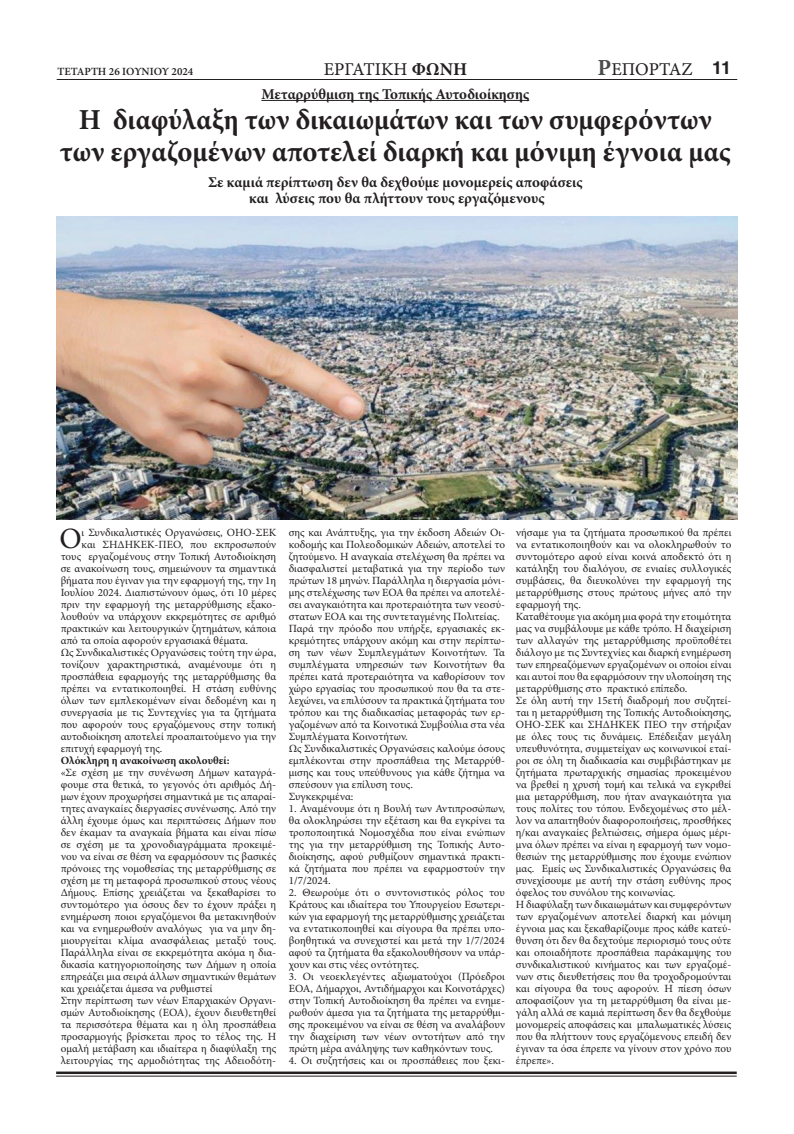
<style>
.page{position:relative;width:794px;height:1134px;background:#fff}
.page>*{position:absolute;margin:0;border:0;box-sizing:border-box;transform-origin:0 0}
.t1{font:29.5px "Minion Pro";color:#231f20}
.t2{font:700 29px "Minion Pro";color:#231f20}
.t3{font:18px "Minion Pro Capt";color:#231f20}
.t4{font:700 18px "Helvetica";color:#231f20}
.t5{font:700 15px "Minion Pro";color:#231f20}
.t6{font:11px/12px "Minion Pro";color:#231f20;text-align:justify}
.t7{font:700 11px "Minion Pro";color:#231f20}
.t8{font:600 11px "Minion Pro";color:#231f20}
.s1{font-family:"Minion Pro";font-weight:700}
.s2{font-family:"Minion Pro";font-weight:700;font-size:23px;color:#4b4c4d}
</style>
<div class="page">
<hr style="left:261px;top:100px;width:268px;height:1px;background:#231f20">
<img style="left:57px;top:216px;width:680px;height:303px">
<hr style="left:56px;top:1071px;width:680px;height:3px;background:#231f20">
<hr style="left:56px;top:1076px;width:680px;height:1px;background:#231f20">
<hr style="left:57px;top:79px;width:680px;height:1px;background:#231f20">
<p class="t8" style="left:58px;top:64px;width:137px">ΤΕΤΑΡΤΗ 26 ΙΟΥΝΙΟΥ 2024</p>
<p class="t3" style="left:324px;top:58px;width:145px">ΕΡΓΑΤΙΚΗ <span class="s1">ΦΩΝΗ</span></p>
<p class="t3" style="left:597px;top:58px;width:96px"><span class="s2">Ρ</span>ΕΠΟΡΤΑΖ</p>
<p class="t4" style="left:712px;top:57px;width:21px">11</p>
<p class="t5" style="left:261px;top:84px;width:269px">Μεταρρύθμιση της Τοπικής Αυτοδιοίκησης</p>
<p class="t2" style="left:79px;top:99px;width:635px">Η διαφύλαξη των δικαιωμάτων και των συμφερόντων</p>
<p class="t2" style="left:60px;top:131px;width:672px">των εργαζομένων αποτελεί διαρκή και μόνιμη έγνοια μας</p>
<p class="t5" style="left:208px;top:172px;width:376px">Σε καμιά περίπτωση δεν θα δεχθούμε μονομερείς αποφάσεις</p>
<p class="t5" style="left:249px;top:188px;width:297px">και λύσεις που θα πλήττουν τους εργαζόμενους</p>
<p class="t1" style="left:59px;top:519px;width:24px">Ο</p>
<p class="t6" style="left:82px;top:526px;width:196px">ι Συνδικαλιστικές Οργανώσεις, ΟΗΟ-ΣΕΚ</p>
<p class="t6" style="left:82px;top:538px;width:196px">και ΣΗΔΗΚΕΚ-ΠΕΟ, που εκπροσωπούν</p>
<p class="t6" style="left:61px;top:550px;width:217px">τους εργαζομένους στην Τοπική Αυτοδιοίκηση</p>
<p class="t6" style="left:61px;top:562px;width:217px">σε ανακοίνωση τους, σημειώνουν τα σημαντικά</p>
<p class="t6" style="left:61px;top:574px;width:217px">βήματα που έγιναν για την εφαρμογή της, την 1η</p>
<p class="t6" style="left:61px;top:586px;width:217px">Ιουλίου 2024. Διαπιστώνουν όμως, ότι 10 μέρες</p>
<p class="t6" style="left:61px;top:598px;width:217px">πριν την εφαρμογή της μεταρρύθμισης εξακο-</p>
<p class="t6" style="left:61px;top:610px;width:217px">λουθούν να υπάρχουν εκκρεμότητες σε αριθμό</p>
<p class="t6" style="left:61px;top:622px;width:217px">πρακτικών και λειτουργικών ζητημάτων, κάποια</p>
<p class="t6" style="left:61px;top:634px;width:189px">από τα οποία αφορούν εργασιακά θέματα.</p>
<p class="t6" style="left:61px;top:646px;width:217px">Ως Συνδικαλιστικές Οργανώσεις τούτη την ώρα, τονίζουν χαρακτηριστικά, αναμένουμε ότι η προσπάθεια εφαρμογής της μεταρρύθμισης θα πρέπει να εντατικοποιηθεί. Η στάση ευθύνης όλων των εμπλεκομένων είναι δεδομένη και η συνεργασία με τις Συντεχνίες για τα ζητήματα που αφορούν τους εργαζόμενους στην τοπική αυτοδιοίκηση αποτελεί προαπαιτούμενο για την επιτυχή εφαρμογή της.</p>
<p class="t7" style="left:61px;top:753px;width:170px">Ολόκληρη η ανακοίνωση ακολουθεί:</p>
<p class="t6" style="left:61px;top:766px;width:217px">«Σε σχέση με την συνένωση Δήμων καταγρά&shy;φουμε στα θετικά, το γεγονός ότι αριθμός Δή&shy;μων έχουν προχωρήσει σημαντικά με τις απαραί&shy;τητες αναγκαίες διεργασίες συνένωσης. Από την άλλη έχουμε όμως και περιπτώσεις Δήμων που δεν έκαμαν τα αναγκαία βήματα και είναι πίσω σε σχέση με τα χρονοδιαγράμματα προκειμέ&shy;νου να είναι σε θέση να εφαρμόσουν τις βασικές πρόνοιες της νομοθεσίας της μεταρρύθμισης σε σχέση με τη μεταφορά προσωπικού στους νέους Δήμους. Επίσης χρειάζεται να ξεκαθαρίσει το συντομότερο για όσους δεν το έχουν πράξει η ενημέρωση ποιοι εργαζόμενοι θα μετακινηθούν και να ενημερωθούν αναλόγως για να μην δη&shy;μιουργείται κλίμα ανασφάλειας μεταξύ τους.<br>Παράλληλα είναι σε εκκρεμότητα ακόμα η δια&shy;δικασία κατηγοριοποίησης των Δήμων η οποία επηρεάζει μια σειρά άλλων σημαντικών θεμάτων και χρειάζεται άμεσα να ρυθμιστεί</p>
<p class="t6" style="left:61px;top:994px;width:217px">Στην περίπτωση των νέων Επαρχιακών Οργανι&shy;σμών Αυτοδιοίκησης (ΕΟΑ), έχουν διευθετηθεί τα περισσότερα θέματα και η όλη προσπάθεια προσαρμογής βρίσκεται προς το τέλος της. Η ομαλή μετάβαση και ιδιαίτερα η διαφύλαξη της λειτουργίας της αρμοδιότητας της Αδειοδότη-</p>
<p class="t6" style="left:289px;top:526px;width:218px">σης και Ανάπτυξης, για την έκδοση Αδειών Οι&shy;κοδομής και Πολεοδομικών Αδειών, αποτελεί το ζητούμενο. Η αναγκαία στελέχωση θα πρέπει να διασφαλιστεί μεταβατικά για την περίοδο των πρώτων 18 μηνών. Παράλληλα η διεργασία μόνι&shy;μης στελέχωσης των ΕΟΑ θα πρέπει να αποτελέ&shy;σει αναγκαιότητα και προτεραιότητα των νεοσύ&shy;στατων ΕΟΑ και της συντεταγμένης Πολιτείας.</p>
<p class="t6" style="left:289px;top:622px;width:218px">Παρά την πρόοδο που υπήρξε, εργασιακές εκ&shy;κρεμότητες υπάρχουν ακόμη και στην περίπτω&shy;ση των νέων Συμπλεγμάτων Κοινοτήτων. Τα συμπλέγματα υπηρεσιών των Κοινοτήτων θα πρέπει κατά προτεραιότητα να καθορίσουν τον χώρο εργασίας του προσωπικού που θα τα στε&shy;λεχώνει, να επιλύσουν τα πρακτικά ζητήματα του τρόπου και της διαδικασίας μεταφοράς των ερ&shy;γαζομένων από τα Κοινοτικά Συμβούλια στα νέα Συμπλέγματα Κοινοτήτων.</p>
<p class="t6" style="left:289px;top:742px;width:218px">Ως Συνδικαλιστικές Οργανώσεις καλούμε όσους εμπλέκονται στην προσπάθεια της Μεταρρύθ&shy;μισης και τους υπεύθυνους για κάθε ζήτημα να σπεύσουν για επίλυση τους.</p>
<p class="t6" style="left:289px;top:790px;width:66px">Συγκεκριμένα:</p>
<p class="t6" style="left:289px;top:802px;width:218px">1. Αναμένουμε ότι η Βουλή των Αντιπροσώπων, θα ολοκληρώσει την εξέταση και θα εγκρίνει τα τροποποιητικά Νομοσχέδια που είναι ενώπιων της για την μεταρρύθμιση της Τοπικής Αυτο&shy;διοίκησης, αφού ρυθμίζουν σημαντικά πρακτι&shy;κά ζητήματα που πρέπει να εφαρμοστούν την 1/7/2024.</p>
<p class="t6" style="left:289px;top:886px;width:218px">2. Θεωρούμε ότι ο συντονιστικός ρόλος του Κράτους και ιδιαίτερα του Υπουργείου Εσωτερι&shy;κών για εφαρμογή της μεταρρύθμισης χρειάζεται να εντατικοποιηθεί και σίγουρα θα πρέπει υπο&shy;βοηθητικά να συνεχιστεί και μετά την 1/7/2024 αφού τα ζητήματα θα εξακολουθήσουν να υπάρ&shy;χουν και στις νέες οντότητες.</p>
<p class="t6" style="left:289px;top:970px;width:218px">3. Οι νεοεκλεγέντες αξιωματούχοι (Πρόεδροι ΕΟΑ, Δήμαρχοι, Αντιδήμαρχοι και Κοινοτάρχες) στην Τοπική Αυτοδιοίκηση θα πρέπει να ενημε&shy;ρωθούν άμεσα για τα ζητήματα της μεταρρύθμι&shy;σης προκειμένου να είναι σε θέση να αναλάβουν την διαχείριση των νέων οντοτήτων από την πρώτη μέρα ανάληψης των καθηκόντων τους.</p>
<p class="t6" style="left:289px;top:1054px;width:218px">4. Οι συζητήσεις και οι προσπάθειες που ξεκι-</p>
<p class="t6" style="left:516px;top:526px;width:217px">νήσαμε για τα ζητήματα προσωπικού θα πρέπει να εντατικοποιηθούν και να ολοκληρωθούν το συντομότερο αφού είναι κοινά αποδεκτό ότι η κατάληξη του διαλόγου, σε ενιαίες συλλογικές συμβάσεις, θα διευκολύνει την εφαρμογή της μεταρρύθμισης στους πρώτους μήνες από την εφαρμογή της.</p>
<p class="t6" style="left:516px;top:610px;width:217px">Καταθέτουμε για ακόμη μια φορά την ετοιμότητα μας να συμβάλουμε με κάθε τρόπο. Η διαχείριση των αλλαγών της μεταρρύθμισης προϋποθέτει διάλογο με τις Συντεχνίες και διαρκή ενημέρωση των επηρεαζόμενων εργαζομένων οι οποίοι είναι και αυτοί που θα εφαρμόσουν την υλοποίηση της μεταρρύθμισης στο πρακτικό επίπεδο.</p>
<p class="t6" style="left:516px;top:694px;width:217px">Σε όλη αυτή την 15ετή διαδρομή που συζητεί&shy;ται η μεταρρύθμιση της Τοπικής Αυτοδιοίκησης, ΟΗΟ-ΣΕΚ και ΣΗΔΗΚΕΚ ΠΕΟ την στήριξαν με όλες τους τις δυνάμεις. Επέδειξαν μεγάλη υπευθυνότητα, συμμετείχαν ως κοινωνικοί εταί&shy;ροι σε όλη τη διαδικασία και συμβιβάστηκαν με ζητήματα πρωταρχικής σημασίας προκειμένου να βρεθεί η χρυσή τομή και τελικά να εγκριθεί μια μεταρρύθμιση, που ήταν αναγκαιότητα για τους πολίτες του τόπου. Ενδεχομένως στο μέλ&shy;λον να απαιτηθούν διαφοροποιήσεις, προσθήκες η/και αναγκαίες βελτιώσεις, σήμερα όμως μέρι&shy;μνα όλων πρέπει να είναι η εφαρμογή των νομο&shy;θεσιών της μεταρρύθμισης που έχουμε ενώπιον μας. Εμείς ως Συνδικαλιστικές Οργανώσεις θα συνεχίσουμε με αυτή την στάση ευθύνης προς όφελος του συνόλου της κοινωνίας.</p>
<p class="t6" style="left:516px;top:898px;width:217px">H διαφύλαξη των δικαιωμάτων και συμφερόντων των εργαζομένων αποτελεί διαρκή και μόνιμη έγνοια μας και ξεκαθαρίζουμε προς κάθε κατεύ&shy;θυνση ότι δεν θα δεχτούμε περιορισμό τους ούτε και οποιαδήποτε προσπάθεια παράκαμψης του συνδικαλιστικού κινήματος και των εργαζομέ&shy;νων στις διευθετήσεις που θα τροχοδρομούνται και σίγουρα θα τους αφορούν. Η πίεση όσων αποφασίζουν για τη μεταρρύθμιση θα είναι με&shy;γάλη αλλά σε καμιά περίπτωση δεν θα δεχθούμε μονομερείς αποφάσεις και μπαλωματικές λύσεις που θα πλήττουν τους εργαζόμενους επειδή δεν έγιναν τα όσα έπρεπε να γίνουν στον χρόνο που έπρεπε».</p>
</div>
